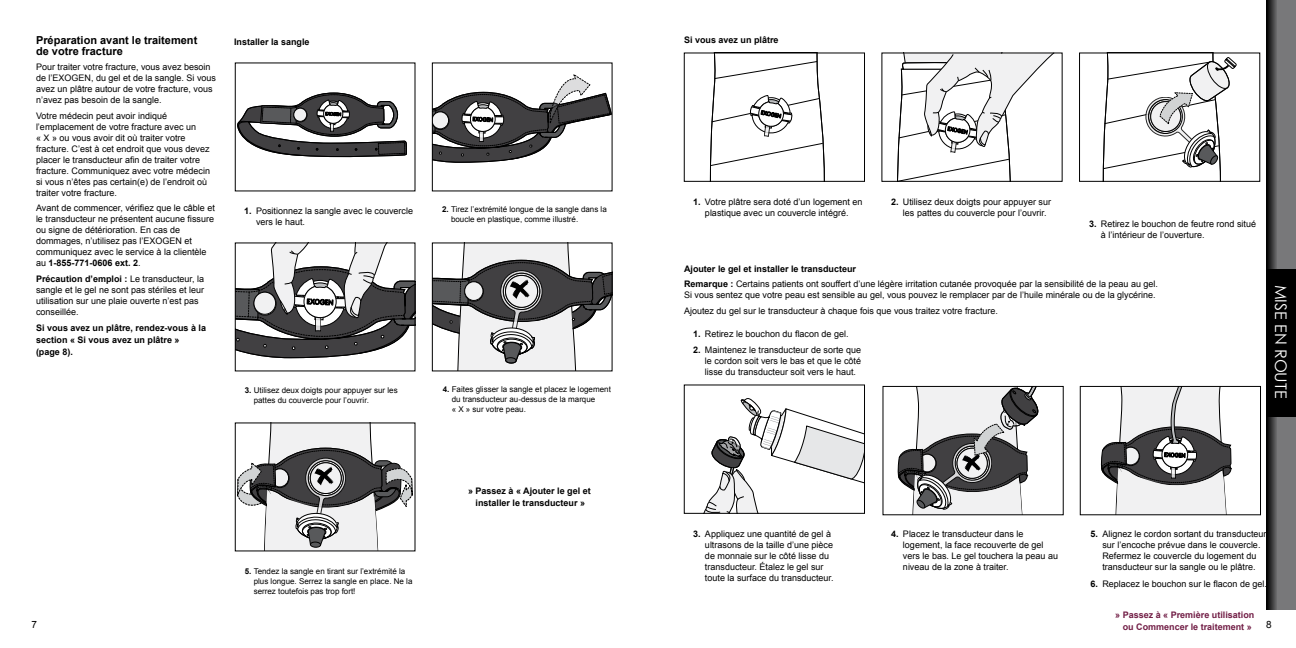
<style>
.page{position:relative;width:1296px;height:648px;background:#fff}
.page>*{position:absolute;margin:0;border:0;box-sizing:border-box;transform-origin:0 0}
.t1{font:16px "Century Gothic";color:#fff}
.t2{font:700 11px/11px "Arial";color:#000}
.t3{font:10px "Arial";color:#000}
.t4{font:9px/11px "Arial";color:#000}
.t5{font:700 9px/12px "Arial";color:#000}
.t6{font:700 9px/12px "Arial";color:#711d45;text-align:center}
.t7{font:8px/10px "Arial";color:#000}
.s1{font-weight:700}
</style>
<div class="page">
<svg style="left:710px;top:55px;width:115px;height:125px"></svg>
<div style="left:684px;top:53px;width:181px;height:129px;border:1px solid #000"></div>
<svg style="left:897px;top:55px;width:155px;height:125px"></svg>
<div style="left:882px;top:53px;width:180px;height:129px;border:1px solid #000"></div>
<svg style="left:1103px;top:55px;width:134px;height:125px"></svg>
<div style="left:1079px;top:53px;width:181px;height:129px;border:1px solid #000"></div>
<svg style="left:237px;top:93px;width:170px;height:65px"></svg>
<svg style="left:434px;top:74px;width:176px;height:89px"></svg>
<svg style="left:237px;top:245px;width:176px;height:114px"></svg>
<div style="left:235px;top:243px;width:180px;height:128px;border:1px solid #000"></div>
<svg style="left:434px;top:245px;width:176px;height:124px"></svg>
<svg style="left:237px;top:425px;width:176px;height:124px"></svg>
<svg style="left:704px;top:398px;width:159px;height:114px"></svg>
<div style="left:684px;top:385px;width:181px;height:129px;border:1px solid #000"></div>
<svg style="left:897px;top:388px;width:142px;height:125px"></svg>
<div style="left:883px;top:386px;width:180px;height:129px;border:1px solid #000"></div>
<svg style="left:1101px;top:388px;width:130px;height:125px"></svg>
<div style="left:1080px;top:386px;width:181px;height:129px;border:1px solid #000"></div>
<div style="left:1267px;top:0;width:29px;height:609px;background:#78787a"></div>
<svg style="left:1266px;top:0;width:11px;height:610px;background:#313131"></svg>
<div style="left:1267px;top:269px;width:29px;height:147px;background:#000"></div>
<p class="t2" style="left:36px;top:35px;width:163px">Préparation avant le traitement de votre fracture</p>
<p class="t4" style="left:36px;top:62px;width:182px">Pour traiter votre fracture, vous avez besoin de l’EXOGEN, du gel et de la sangle. Si vous avez un plâtre autour de votre fracture, vous n’avez pas besoin de la sangle.</p>
<p class="t4" style="left:36px;top:110px;width:176px">Votre médecin peut avoir indiqué l’emplacement de votre fracture avec un<br>« X » ou vous avoir dit où traiter votre fracture. C’est à cet endroit que vous devez placer le transducteur afin de traiter votre fracture. Communiquez avec votre médecin si vous n’êtes pas certain(e) de l’endroit où traiter votre fracture.</p>
<p class="t4" style="left:36px;top:203px;width:180px">Avant de commencer, vérifiez que le câble et le transducteur ne présentent aucune fissure ou signe de détérioration. En cas de dommages, n’utilisez pas l’EXOGEN et communiquez avec le service à la clientèle au <span class="s1">1-855-771-0606 ext. 2</span>.</p>
<p class="t4" style="left:36px;top:273px;width:170px"><span class="s1">Précaution d’emploi :</span> Le transducteur, la sangle et le gel ne sont pas stériles et leur utilisation sur une plaie ouverte n’est pas conseillée.</p>
<p class="t5" style="left:36px;top:322px;width:172px">Si vous avez un plâtre, rendez-vous à la section « Si vous avez un plâtre »<br>(page 8).</p>
<p class="t5" style="left:234px;top:36px;width:77px">Installer la sangle</p>
<p class="t4" style="left:256px;top:205px;width:159px;text-indent:-12px"><span class="s1">1.</span> Positionnez la sangle avec le couvercle vers le haut.</p>
<p class="t7" style="left:451px;top:204px;width:157px;text-indent:-9px"><span class="s1">2.</span> Tirez l’extrémité longue de la sangle dans la boucle en plastique, comme illustré.</p>
<p class="t7" style="left:254px;top:385px;width:146px;text-indent:-9px"><span class="s1">3.</span> Utilisez deux doigts pour appuyer sur les pattes du couvercle pour l’ouvrir.</p>
<p class="t7" style="left:452px;top:384px;width:161px;text-indent:-9px"><span class="s1">4.</span> Faites glisser la sangle et placez le logement du transducteur au-dessus de la marque<br>« X » sur votre peau.</p>
<p class="t5" style="left:468px;top:486px;width:124px;text-align:center">» Passez à « Ajouter le gel et installer le transducteur »</p>
<p class="t5" style="left:684px;top:34px;width:96px">Si vous avez un plâtre</p>
<p class="t4" style="left:693px;top:197px;width:171px;text-align:center"><span class="s1">1.</span> Votre plâtre sera doté d’un logement en plastique avec un couvercle intégré.</p>
<p class="t4" style="left:903px;top:197px;width:150px;text-indent:-12px"><span class="s1">2.</span> Utilisez deux doigts pour appuyer sur les pattes du couvercle pour l’ouvrir.</p>
<p class="t5" style="left:684px;top:263px;width:174px">Ajouter le gel et installer le transducteur</p>
<p class="t4" style="left:1101px;top:219px;width:157px;text-indent:-12px"><span class="s1">3.</span> Retirez le bouchon de feutre rond situé à l’intérieur de l’ouverture.</p>
<p class="t4" style="left:684px;top:279px;width:476px"><span class="s1">Remarque :</span> Certains patients ont souffert d’une légère irritation cutanée provoquée par la sensibilité de la peau au gel.<br>Si vous sentez que votre peau est sensible au gel, vous pouvez le remplacer par de l’huile minérale ou de la glycérine.</p>
<p class="t4" style="left:684px;top:305px;width:316px">Ajoutez du gel sur le transducteur à chaque fois que vous traitez votre fracture.</p>
<p class="t4" style="left:693px;top:328px;width:157px"><span class="s1">1.</span> Retirez le bouchon du flacon de gel.</p>
<p class="t4" style="left:705px;top:345px;width:158px;text-align:justify;text-indent:-12px"><span class="s1">2.</span> Maintenez le transducteur de sorte que le cordon soit vers le bas et que le côté lisse du transducteur soit vers le haut.</p>
<h1 class="t1" style="left:1292px;top:285px;width:115px;rotate:90deg">MISE EN ROUTE</h1>
<p class="t4" style="left:705px;top:528px;width:130px;text-indent:-12px"><span class="s1">3.</span> Appliquez une quantité de gel à ultrasons de la taille d’une pièce de monnaie sur le côté lisse du transducteur. Étalez le gel sur toute la surface du transducteur.</p>
<p class="t4" style="left:903px;top:528px;width:157px;text-indent:-12px"><span class="s1">4.</span> Placez le transducteur dans le logement, la face recouverte de gel vers le bas. Le gel touchera la peau au niveau de la zone à traiter.</p>
<p class="t4" style="left:1102px;top:528px;width:166px;text-indent:-12px"><span class="s1">5.</span> Alignez le cordon sortant du transducteur sur l’encoche prévue dans le couvercle.<br>Refermez le couvercle du logement du transducteur sur la sangle ou le plâtre.</p>
<p class="t4" style="left:1090px;top:578px;width:178px"><span class="s1">6.</span> Replacez le bouchon sur le flacon de gel.</p>
<p class="t6" style="left:1115px;top:609px;width:141px">» Passez à « Première utilisation ou Commencer le traitement »</p>
<p class="t7" style="left:254px;top:566px;width:160px;text-indent:-9px"><span class="s1">5.</span> Tendez la sangle en tirant sur l’extrémité la plus longue. Serrez la sangle en place. Ne la serrez toutefois pas trop fort!</p>
<p class="t3" style="left:32px;top:618px;width:7px">7</p>
<p class="t3" style="left:1266px;top:618px;width:7px">8</p>
</div>
